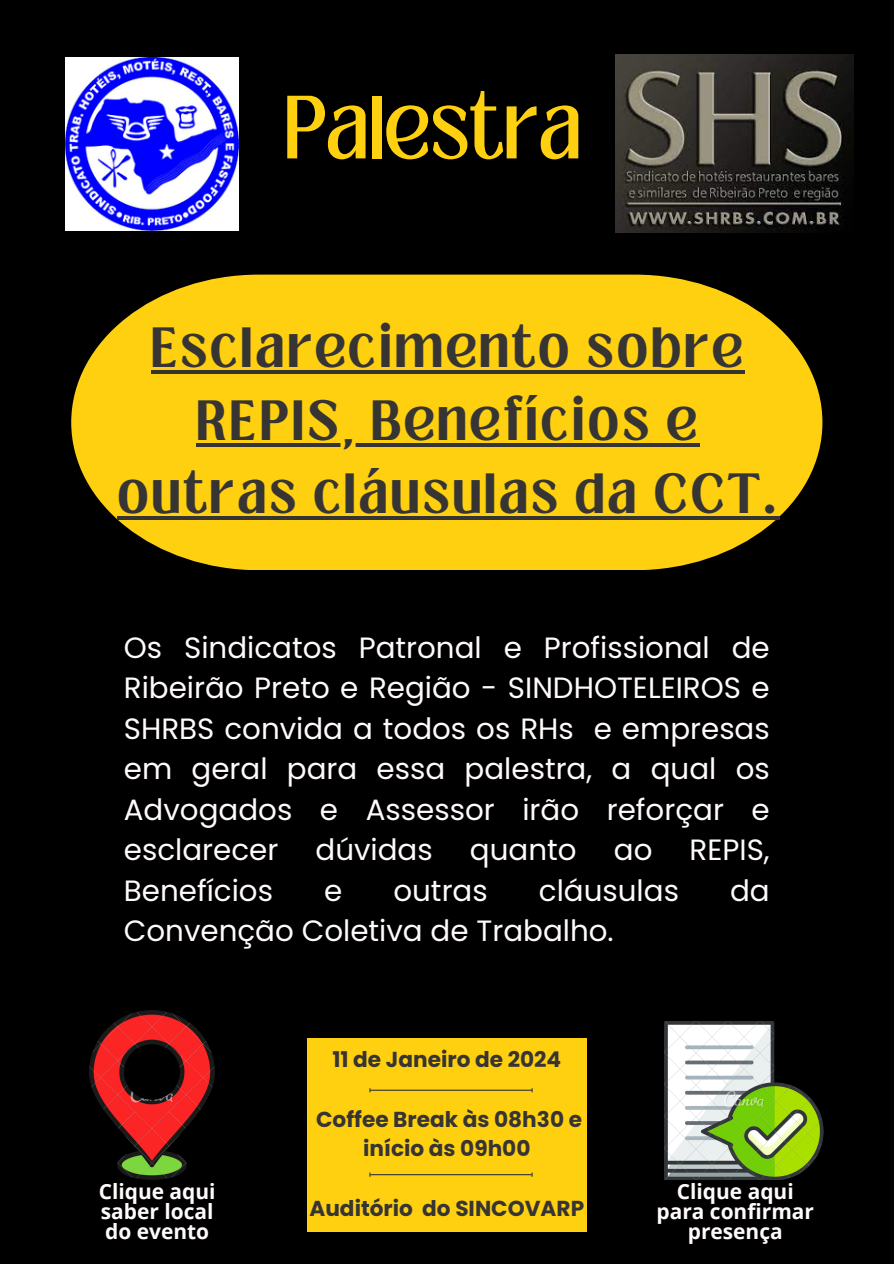
<style>
.page{position:relative;width:894px;height:1264px;background:#fff}
.page>*{position:absolute;margin:0;border:0;box-sizing:border-box;transform-origin:0 0}
.t1{font:68.7px "Loubag";color:#fed00f}
.t2{font:700 43.5px/72.8px "Loubag";letter-spacing:.075em;color:#373434;text-align:center}
.t3{font:29.4px/40.5px "Poppins";color:#fffbfb;text-align:justify}
.t4{font:700 21.6px/29.7px "Poppins";color:#373434;text-align:center}
.t5{font:700 20.85px/20.2px "Open Sans";color:#fffbfb;text-align:center}
</style>
<div class="page">
<div style="left:0;top:0;width:893px;height:1263px;background:#000"></div>
<div style="left:307px;top:1037px;width:279px;height:194px;background:#fed00f"></div>
<hr style="left:370px;top:1089px;width:161px;height:1px;background:#373434">
<svg style="left:71px;top:274px;width:751px;height:296px;background:#e1b80d"></svg>
<img style="left:664px;top:1021px;width:159px;height:158px">
<img style="left:89px;top:1010px;width:125px;height:169px">
<hr style="left:370px;top:1174px;width:161px;height:1px;background:#373434">
<img style="left:65px;top:57px;width:173px;height:173px">
<img style="left:615px;top:55px;width:237px;height:178px">
<hr style="left:151px;top:370px;width:594px;height:4px;background:#373434">
<hr style="left:197px;top:443px;width:502px;height:4px;background:#373434">
<hr style="left:117px;top:516px;width:662px;height:4px;background:#373434">
<p class="t1" style="left:282px;top:72px;width:301px">Palestra</p>
<p class="t2" style="left:117px;top:312px;width:660px">Esclarecimento sobre<br>REPIS, Benefícios e outras cláusulas da CCT.</p>
<p class="t3" style="left:124px;top:627px;width:647px">Os Sindicatos Patronal e Profissional de Ribeirão Preto e Região - SINDHOTELEIROS e SHRBS convida a todos os RHs e empresas em geral para essa palestra, a qual os Advogados e Assessor irão reforçar e esclarecer</p>
<p class="t3" style="left:315px;top:829px;width:119px">dúvidas</p>
<p class="t3" style="left:470px;top:829px;width:108px">quanto</p>
<p class="t3" style="left:613px;top:829px;width:40px">ao</p>
<p class="t3" style="left:689px;top:829px;width:82px">REPIS,</p>
<p class="t3" style="left:124px;top:870px;width:151px">Benefícios</p>
<p class="t3" style="left:324px;top:870px;width:20px">e</p>
<p class="t3" style="left:393px;top:870px;width:96px">outras</p>
<p class="t3" style="left:538px;top:870px;width:142px">cláusulas</p>
<p class="t3" style="left:730px;top:870px;width:41px">da</p>
<p class="t3" style="left:124px;top:910px;width:491px">Convenção Coletiva de Trabalho.</p>
<p class="t4" style="left:332px;top:1044px;width:230px">11 de Janeiro de 2024</p>
<p class="t5" style="left:99px;top:1180px;width:118px;text-align:justify">Clique aqui saber local do evento</p>
<p class="t4" style="left:316px;top:1104px;width:267px">Coffee Break às 08h30 e início às 09h00</p>
<p class="t4" style="left:309px;top:1193px;width:276px">Auditório do SINCOVARP</p>
<p class="t5" style="left:656px;top:1180px;width:159px">Clique aqui para confirmar presença</p>
</div>
